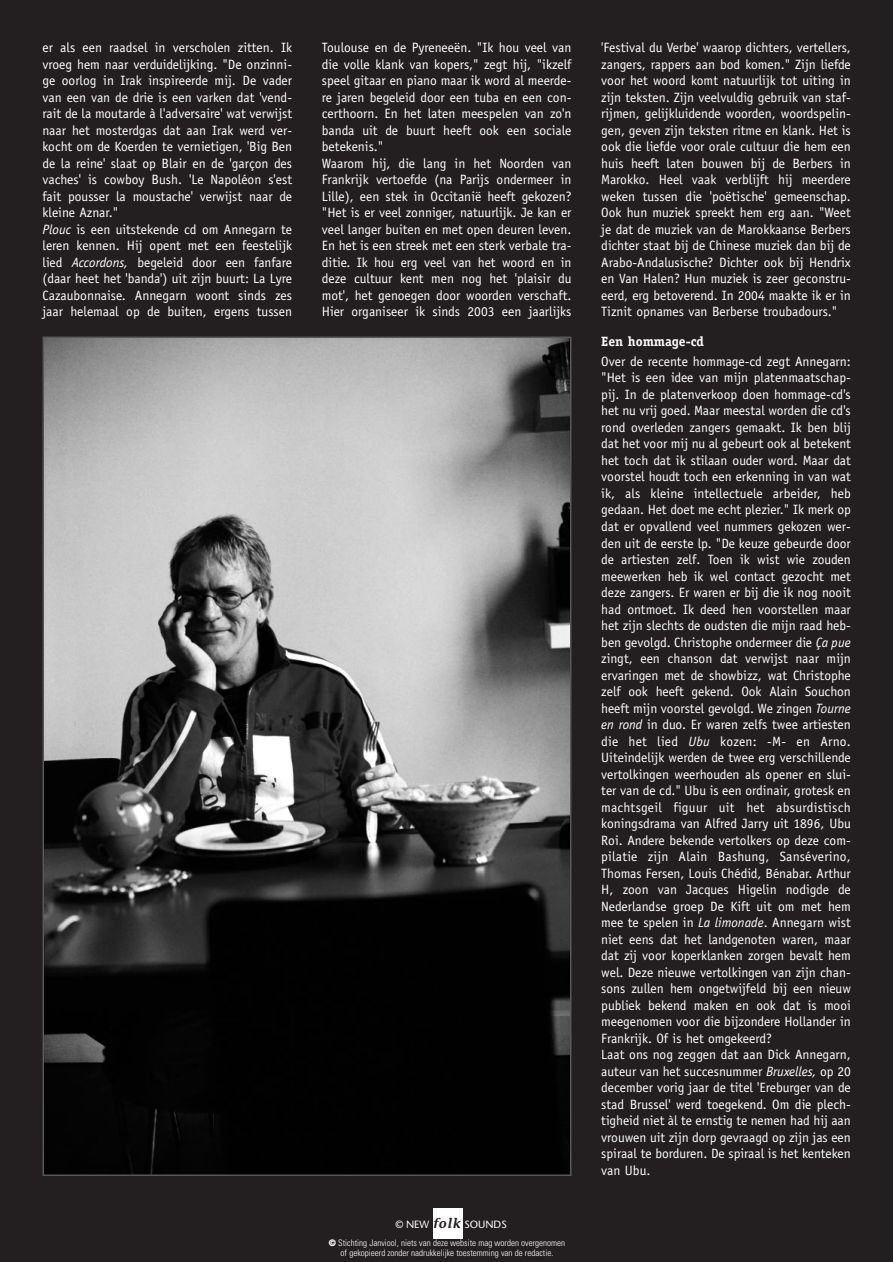
<style>
.page{position:relative;width:893px;height:1262px;background:#fff}
.page>*{position:absolute;margin:0;border:0;box-sizing:border-box;transform-origin:0 0}
.t1{font:13.5px/16.5px "Officina Sans";color:#fff}
.t2{font:700 13.5px "Officina Serif";color:#fff}
.t3{font:10.5px "Stone Sans";color:#fff}
.t4{font:300 condensed 9px/9.8px "Univers";color:#fff;text-align:center}
.s1{font-style:italic}
.s2{font-family:"Stone Informal";font-weight:600;font-style:italic;font-size:13.8px;color:#231f20}
.s3{font-weight:900;font-stretch:expanded}
</style>
<div class="page">
<div style="left:0;top:0;width:892px;height:1262px;background:#231f20"></div>
<img style="left:46px;top:339px;width:522px;height:834px">
<div style="left:433px;top:1208px;width:29px;height:30px;background:#fff"></div>
<p class="t1" style="left:43px;top:41px;width:251px">er als een raadsel in verscholen zitten. Ik vroeg hem naar verduidelijking. "De onzinni&shy;ge oorlog in Irak inspireerde mij. De vader van een van de drie is een varken dat 'vend&shy;rait de la moutarde à l'adversaire' wat verwijst naar het mosterdgas dat aan Irak werd ver&shy;kocht om de Koerden te vernietigen, 'Big Ben de la reine' slaat op Blair en de 'garçon des vaches' is cowboy Bush. 'Le Napoléon s'est fait pousser la moustache' verwijst naar de kleine Aznar."<br><span class="s1">Plouc</span> is een uitstekende cd om Annegarn te leren kennen. Hij opent met een feestelijk lied <span class="s1">Accordons,</span> begeleid door een fanfare (daar heet het 'banda') uit zijn buurt: La Lyre Cazaubonnaise. Annegarn woont sinds zes jaar helemaal op de buiten, ergens tussen</p>
<p class="t1" style="left:322px;top:41px;width:251px">Toulouse en de Pyreneeën. "Ik hou veel van die volle klank van kopers," zegt hij, "ikzelf speel gitaar en piano maar ik word al meerde&shy;re jaren begeleid door een tuba en een con&shy;certhoorn. En het laten meespelen van zo'n banda uit de buurt heeft ook een sociale betekenis."<br>Waarom hij, die lang in het Noorden van Frankrijk vertoefde (na Parijs ondermeer in Lille), een stek in Occitanië heeft gekozen? "Het is er veel zonniger, natuurlijk. Je kan er veel langer buiten en met open deuren leven.<br>En het is een streek met een sterk verbale tra&shy;ditie. Ik hou erg veel van het woord en in deze cultuur kent men nog het 'plaisir du mot', het genoegen door woorden verschaft.<br>Hier organiseer ik sinds 2003 een jaarlijks</p>
<p class="t1" style="left:601px;top:41px;width:251px;text-align:justify">'Festival du Verbe' waarop dichters, vertellers, zangers, rappers aan bod komen." Zijn liefde voor het woord komt natuurlijk tot uiting in zijn teksten. Zijn veelvuldig gebruik van staf&shy;rijmen, gelijkluidende woorden, woordspelin&shy;gen, geven zijn teksten ritme en klank. Het is ook die liefde voor orale cultuur die hem een huis heeft laten bouwen bij de Berbers in Marokko. Heel vaak verblijft hij meerdere weken tussen die 'poëtische' gemeenschap.<br>Ook hun muziek spreekt hem erg aan. "Weet je dat de muziek van de Marokkaanse Berbers dichter staat bij de Chinese muziek dan bij de Arabo-Andalusische? Dichter ook bij Hendrix en Van Halen? Hun muziek is zeer geconstru&shy;eerd, erg betoverend. In 2004 maakte ik er in Tiznit opnames van Berberse troubadours."</p>
<p class="t2" style="left:601px;top:337px;width:104px">Een hommage-cd</p>
<p class="t1" style="left:601px;top:354px;width:251px">Over de recente hommage-cd zegt Annegarn: "Het is een idee van mijn platenmaatschap&shy;pij. In de platenverkoop doen hommage-cd's het nu vrij goed. Maar meestal worden die cd's rond overleden zangers gemaakt. Ik ben blij dat het voor mij nu al gebeurt ook al betekent het toch dat ik stilaan ouder word. Maar dat voorstel houdt toch een erkenning in van wat ik, als kleine intellectuele arbeider, heb gedaan. Het doet me echt plezier." Ik merk op dat er opvallend veel nummers gekozen wer&shy;den uit de eerste lp. "De keuze gebeurde door de artiesten zelf. Toen ik wist wie zouden meewerken heb ik wel contact gezocht met deze zangers. Er waren er bij die ik nog nooit had ontmoet. Ik deed hen voorstellen maar het zijn slechts de oudsten die mijn raad heb&shy;ben gevolgd. Christophe ondermeer die <span class="s1">Ça pue </span>zingt, een chanson dat verwijst naar mijn ervaringen met de showbizz, wat Christophe zelf ook heeft gekend. Ook Alain Souchon heeft mijn voorstel gevolgd. We zingen <span class="s1">Tourne en rond</span> in duo. Er waren zelfs twee artiesten die het lied <span class="s1">Ubu</span> kozen: -M- en Arno.<br>Uiteindelijk werden de twee erg verschillende vertolkingen weerhouden als opener en slui&shy;ter van de cd." Ubu is een ordinair, grotesk en machtsgeil figuur uit het absurdistisch koningsdrama van Alfred Jarry uit 1896, Ubu Roi. Andere bekende vertolkers op deze com&shy;pilatie zijn Alain Bashung, Sanséverino, Thomas Fersen, Louis Chédid, Bénabar. Arthur H, zoon van Jacques Higelin nodigde de Nederlandse groep De Kift uit om met hem mee te spelen in <span class="s1">La limonade</span>. Annegarn wist niet eens dat het landgenoten waren, maar dat zij voor koperklanken zorgen bevalt hem wel. Deze nieuwe vertolkingen van zijn chan&shy;sons zullen hem ongetwijfeld bij een nieuw publiek bekend maken en ook dat is mooi meegenomen voor die bijzondere Hollander in Frankrijk. Of is het omgekeerd?<br>Laat ons nog zeggen dat aan Dick Annegarn, auteur van het succesnummer <span class="s1">Bruxelles,</span> op 20 december vorig jaar de titel 'Ereburger van de stad Brussel' werd toegekend. Om die plech&shy;tigheid niet àl te ernstig te nemen had hij aan vrouwen uit zijn dorp gevraagd op zijn jas een spiraal te borduren. De spiraal is het kenteken van Ubu.</p>
<p class="t3" style="left:395px;top:1220px;width:113px">© NEW <span class="s2">folk</span> SOUNDS</p>
<p class="t4" style="left:329px;top:1239px;width:238px"><span class="s3">©</span> Stichting Janviool, niets van deze website mag worden overgenomen of gekopieerd zonder nadrukkelijke toestemming van de redactie.</p>
</div>
